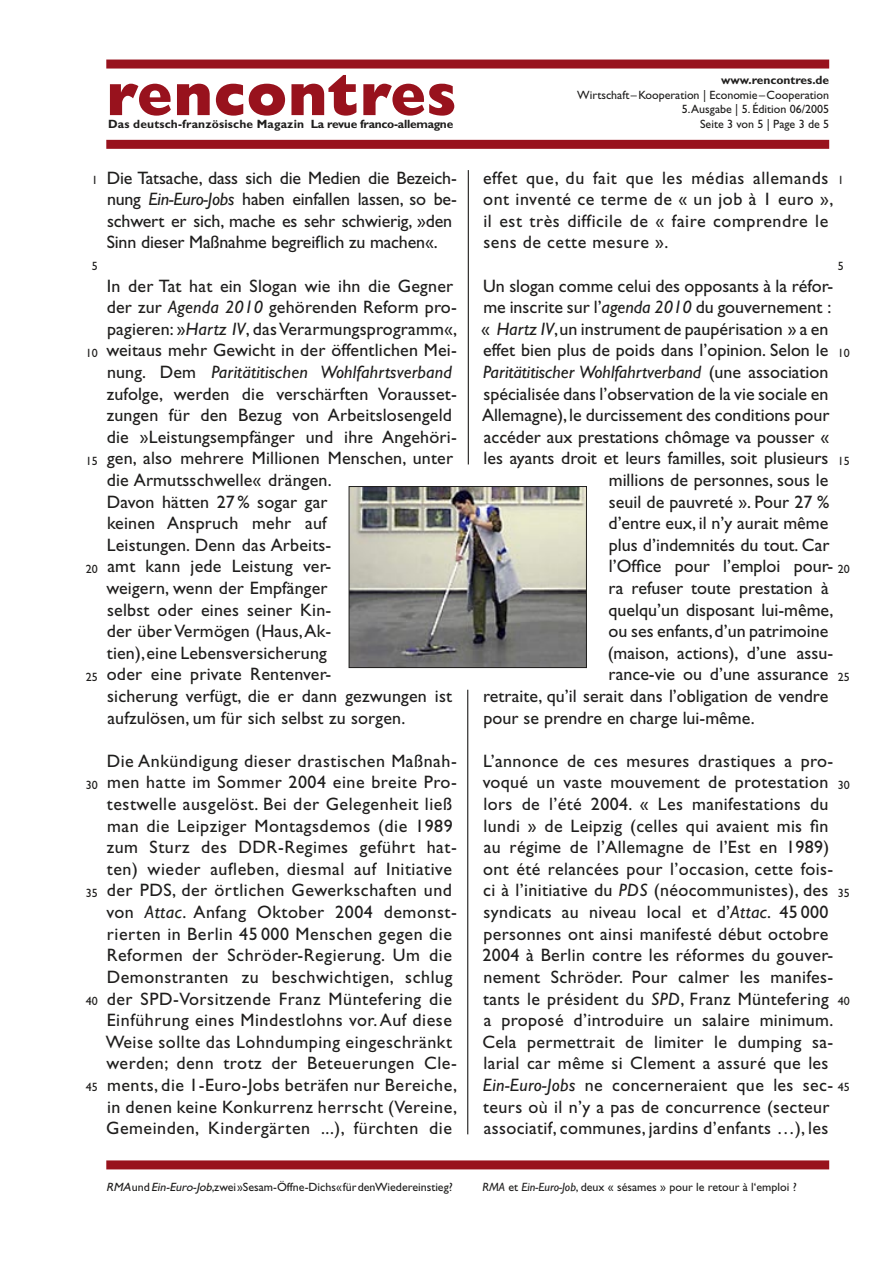
<style>
.page{position:relative;width:893px;height:1263px;background:#fff}
.page>*{position:absolute;margin:0;border:0;box-sizing:border-box;transform-origin:0 0}
.t1{font:800 58.5px "Gill Sans";letter-spacing:.01em;color:#98121d}
.t2{font:18px/21.6px "Gill Sans";letter-spacing:.01em;color:#1f1e1d}
.t3{font:18px/21.6px "Gill Sans";letter-spacing:.03em;color:#1f1e1d}
.t4{font:18px/21.6px "Gill Sans";letter-spacing:-.01em;color:#1f1e1d}
.t5{font:italic 18px "Gill Sans";color:#1f1e1d}
.t6{font:12px/14.4px "Gill Sans";color:#1f1e1d;text-align:right}
.t7{font:700 12px "Gill Sans";color:#1f1e1d}
.s1{font-style:italic}
.s2{font-style:normal}
</style>
<div class="page">
<div style="left:106px;top:60px;width:723px;height:9px;background:#98121d"></div>
<div style="left:106px;top:140px;width:723px;height:9px;background:#98121d"></div>
<div style="left:106px;top:1160px;width:723px;height:9px;background:#98121d"></div>
<hr style="left:467px;top:690px;width:1px;height:444px;background:#1f1e1d">
<img style="left:351px;top:488px;width:234px;height:178px">
<div style="left:349px;top:486px;width:238px;height:182px;border:1px solid #1f1e1d"></div>
<hr style="left:468px;top:170px;width:1px;height:294px;background:#1f1e1d">
<h1 class="t1" style="left:106px;top:61px;width:351px">rencontres</h1>
<p class="t7" style="left:108px;top:116px;width:347px">Das deutsch-französische Magazin La revue franco-allemagne</p>
<p class="t7" style="left:721px;top:73px;width:110px">www.rencontres.de</p>
<p class="t6" style="left:577px;top:88px;width:253px">Wirtschaft – Kooperation | Economie – Cooperation</p>
<p class="t6" style="left:682px;top:102px;width:149px">5. Ausgabe | 5. Édition 06/2005<br>Seite 3 von 5 | Page 3 de 5</p>
<p class="t3" style="left:483px;top:167px;width:352px">effet que, du fait que les médias allemands ont inventé ce terme de « un job à 1 euro », il est très difficile de « faire comprendre le sens de cette mesure ».</p>
<p class="t2" style="left:483px;top:275px;width:352px">Un slogan comme celui des opposants à la réfor-</p>
<p class="t2" style="left:483px;top:296px;width:350px">me inscrite sur l’<span class="s1">agenda 2010</span> du gouvernement :</p>
<p class="t2" style="left:481px;top:318px;width:349px">« <span class="s1">Hartz IV</span>, un instrument de paupérisation » a en</p>
<p class="t2" style="left:483px;top:340px;width:347px">effet bien plus de poids dans l’opinion. Selon le</p>
<p class="t5" style="left:483px;top:362px;width:347px">Paritätitischer Wohlfahrtverband <span class="s2">(une association</span></p>
<p class="t2" style="left:483px;top:383px;width:346px">spécialisée dans l’observation de la vie sociale en</p>
<p class="t2" style="left:482px;top:404px;width:349px">Allemagne), le durcissement des conditions pour</p>
<p class="t2" style="left:484px;top:426px;width:347px">accéder aux prestations chômage va pousser «</p>
<p class="t2" style="left:483px;top:448px;width:347px">les ayants droit et leurs familles, soit plusieurs</p>
<p class="t2" style="left:609px;top:469px;width:221px">millions de personnes, sous le</p>
<p class="t2" style="left:609px;top:491px;width:222px">seuil de pauvreté ». Pour 27 %</p>
<p class="t2" style="left:608px;top:512px;width:221px">d’entre eux, il n’y aurait même</p>
<p class="t2" style="left:609px;top:534px;width:222px">plus d’indemnités du tout. Car</p>
<p class="t2" style="left:609px;top:556px;width:226px">l’Office pour l’emploi pour-</p>
<p class="t2" style="left:609px;top:577px;width:222px">ra refuser toute prestation à</p>
<p class="t2" style="left:609px;top:599px;width:226px">quelqu’un disposant lui-même,</p>
<p class="t2" style="left:609px;top:620px;width:221px">ou ses enfants, d’un patrimoine</p>
<p class="t2" style="left:608px;top:642px;width:227px">(maison, actions), d’une assu-</p>
<p class="t2" style="left:609px;top:664px;width:221px">rance-vie ou d’une assurance</p>
<p class="t2" style="left:483px;top:685px;width:347px">retraite, qu’il serait dans l’obligation de vendre</p>
<p class="t2" style="left:483px;top:707px;width:273px">pour se prendre en charge lui-même.</p>
<p class="t2" style="left:482px;top:750px;width:353px">L’annonce de ces mesures drastiques a pro&shy;voqué un vaste mouvement de protestation lors de l’été 2004. « Les manifestations du lundi » de Leipzig (celles qui avaient mis fin au régime de l’Allemagne de l’Est en 1989) ont été relancées pour l’occasion, cette fois&shy;ci à l’initiative du <span class="s1">PDS</span> (néocommunistes), des syndicats au niveau local et d’<span class="s1">Attac</span>. 45 000 personnes ont ainsi manifesté début octobre 2004 à Berlin contre les réformes du gouver&shy;nement Schröder. Pour calmer les manifes&shy;tants le président du <span class="s1">SPD</span>, Franz Müntefering a proposé d’introduire un salaire minimum.<br>Cela permettrait de limiter le dumping sa&shy;larial car même si Clement a assuré que les <span class="s1">Ein-Euro-Jobs</span> ne concerneraient que les sec&shy;teurs où il n’y a pas de concurrence (secteur associatif, communes, jardins d’enfants …), les</p>
<p class="t4" style="left:107px;top:167px;width:352px">Die Tatsache, dass sich die Medien die Bezeich&shy;nung <span class="s1">Ein-Euro-Jobs</span> haben einfallen lassen, so be&shy;schwert er sich, mache es sehr schwierig, »den Sinn dieser Maßnahme begreiflich zu machen«.</p>
<p class="t2" style="left:106px;top:275px;width:352px">In der Tat hat ein Slogan wie ihn die Gegner der zur <span class="s1">Agenda 2010</span> gehörenden Reform pro&shy;pagieren: »<span class="s1">Hartz IV</span>, das Verarmungsprogramm«, weitaus mehr Gewicht in der öffentlichen Mei&shy;nung. Dem <span class="s1">Paritätitischen Wohlfahrtsverband </span>zufolge, werden die verschärften Vorausset&shy;zungen für den Bezug von Arbeitslosengeld die »Leistungsempfänger und ihre Angehöri&shy;gen, also mehrere Millionen Menschen, unter die Armutsschwelle« drängen.<br>Davon hätten 27 % sogar gar<br>keinen Anspruch mehr auf<br>Leistungen. Denn das Arbeits-<br>amt kann jede Leistung ver-<br>weigern, wenn der Empfänger<br>selbst oder eines seiner Kin-<br>der über Vermögen (Haus, Ak-<br>tien), eine Lebensversicherung<br>oder eine private Rentenver-<br>sicherung verfügt, die er dann gezwungen ist aufzulösen, um für sich selbst zu sorgen.</p>
<p class="t3" style="left:106px;top:750px;width:353px">Die Ankündigung dieser drastischen Maßnah&shy;men hatte im Sommer 2004 eine breite Pro&shy;testwelle ausgelöst. Bei der Gelegenheit ließ man die Leipziger Montagsdemos (die 1989 zum Sturz des DDR-Regimes geführt hat&shy;ten) wieder aufleben, diesmal auf Initiative der PDS, der örtlichen Gewerkschaften und von <span class="s1">Attac</span>. Anfang Oktober 2004 demonst&shy;rierten in Berlin 45 000 Menschen gegen die Reformen der Schröder-Regierung. Um die Demonstranten zu beschwichtigen, schlug der SPD-Vorsitzende Franz Müntefering die Einführung eines Mindestlohns vor. Auf diese Weise sollte das Lohndumping eingeschränkt werden; denn trotz der Beteuerungen Cle&shy;ments, die 1-Euro-Jobs beträfen nur Bereiche, in denen keine Konkurrenz herrscht (Vereine, Gemeinden, Kindergärten ...), fürchten die</p>
<p class="t6" style="left:92px;top:172px;width:8px">1</p>
<p class="t6" style="left:838px;top:173px;width:7px">1</p>
<p class="t6" style="left:92px;top:259px;width:8px">5</p>
<p class="t6" style="left:838px;top:259px;width:7px">5</p>
<p class="t6" style="left:86px;top:345px;width:14px">10</p>
<p class="t6" style="left:838px;top:345px;width:13px">10</p>
<p class="t6" style="left:86px;top:453px;width:14px">15</p>
<p class="t6" style="left:838px;top:453px;width:13px">15</p>
<p class="t6" style="left:86px;top:561px;width:14px">20</p>
<p class="t6" style="left:838px;top:561px;width:13px">20</p>
<p class="t6" style="left:86px;top:669px;width:14px">25</p>
<p class="t6" style="left:838px;top:669px;width:13px">25</p>
<p class="t6" style="left:86px;top:777px;width:14px">30</p>
<p class="t6" style="left:838px;top:777px;width:13px">30</p>
<p class="t6" style="left:86px;top:885px;width:14px">35</p>
<p class="t6" style="left:838px;top:885px;width:13px">35</p>
<p class="t6" style="left:86px;top:993px;width:14px">40</p>
<p class="t6" style="left:838px;top:993px;width:13px">40</p>
<p class="t6" style="left:86px;top:1080px;width:14px">45</p>
<p class="t6" style="left:838px;top:1080px;width:13px">45</p>
<p class="t6" style="left:106px;top:1179px;width:348px"><span class="s1">RMA</span> und <span class="s1">Ein-Euro-Job</span>,zwei »Sesam-Öffne-Dichs« für den Wiedereinstieg?</p>
<p class="t6" style="left:483px;top:1179px;width:316px"><span class="s1">RMA</span> et <span class="s1">Ein-Euro-Job</span>, deux « sésames » pour le retour à l‘emploi ?</p>
</div>
